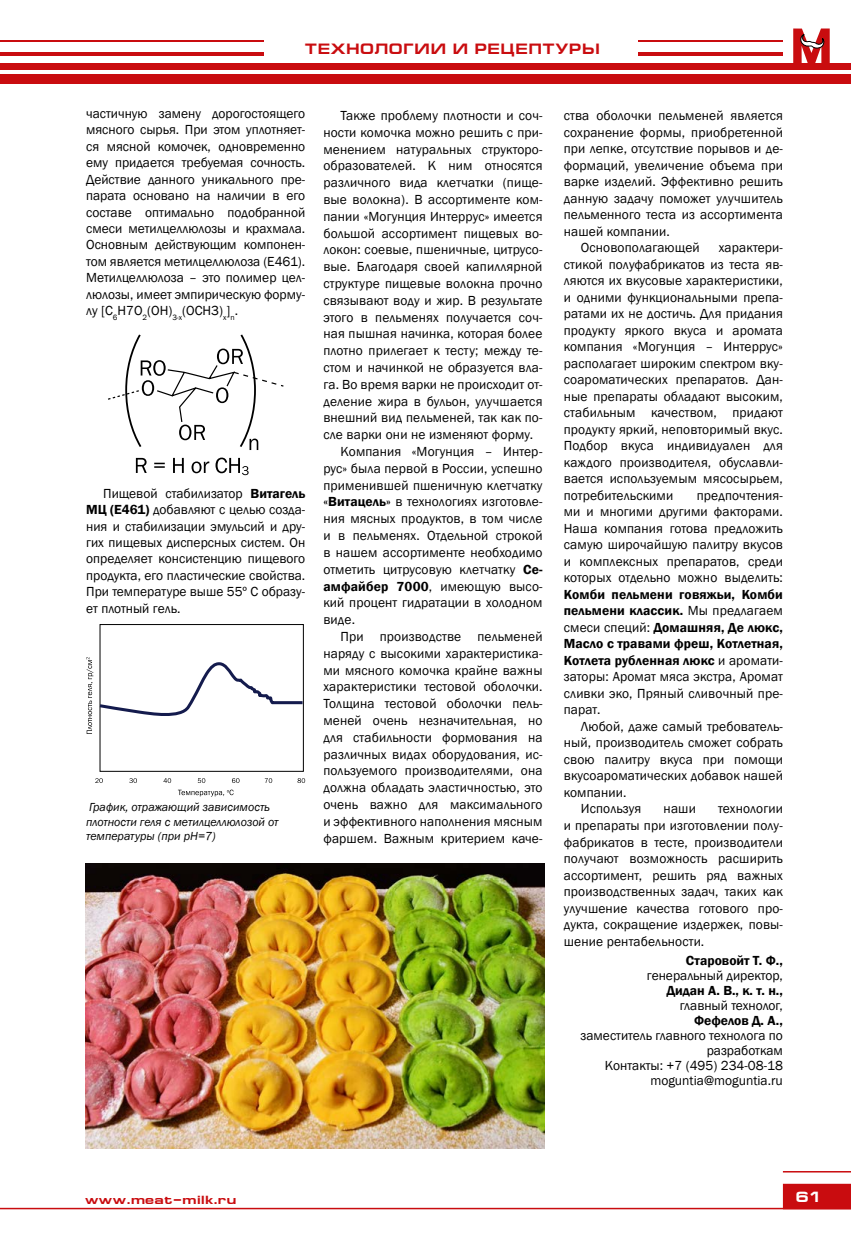
<style>
.page{position:relative;width:851px;height:1234px;background:#fff}
.page>*{position:absolute;margin:0;border:0;box-sizing:border-box;transform-origin:0 0}
.t1{font:700 15px "Europe Ext";letter-spacing:.05em;color:#c90c0f}
.t2{font:700 15px "Europe Ext";color:#fff}
.t3{font:13.5px/16.5px "Franklin Gothic";letter-spacing:.01em;color:#000;text-align:justify}
.t4{font:600 13.5px/16.5px "Franklin Gothic";letter-spacing:.01em;color:#000;text-align:justify}
.t5{font:italic 12px/14.5px "Franklin Gothic";color:#000}
.t6{font:700 12px "Europe Ext";letter-spacing:.05em;color:#c90c0f}
.s1{font-weight:600}
.s2{font-weight:400}
</style>
<div class="page">
<div style="left:0;top:75px;width:850px;height:9px;background:#c90c0f"></div>
<div style="left:0;top:64px;width:850px;height:6px;background:#c90c0f"></div>
<hr style="left:638px;top:40px;width:144px;height:2px;background:#c90c0f">
<hr style="left:638px;top:52px;width:144px;height:3px;background:#c90c0f">
<hr style="left:0;top:40px;width:264px;height:2px;background:#c90c0f">
<hr style="left:0;top:52px;width:264px;height:3px;background:#c90c0f">
<svg style="left:793px;top:28px;width:36px;height:36px"></svg>
<hr style="left:0;top:1207px;width:850px;height:1px;background:#c90c0f">
<div style="left:782px;top:1183px;width:68px;height:25px;background:#c90c0f"></div>
<hr style="left:782px;top:1170px;width:68px;height:2px;background:#c90c0f">
<img style="left:86px;top:863px;width:458px;height:285px">
<svg style="left:108px;top:334px;width:175px;height:116px"></svg>
<svg style="left:136px;top:458px;width:11px;height:15px"></svg>
<svg style="left:154px;top:462px;width:11px;height:5px"></svg>
<svg style="left:173px;top:458px;width:11px;height:15px"></svg>
<svg style="left:191px;top:461px;width:18px;height:12px"></svg>
<svg style="left:215px;top:457px;width:33px;height:18px"></svg>
<div style="left:100px;top:624px;width:204px;height:147px;border:1px solid #000"></div>
<svg style="left:178px;top:789px;width:55px;height:7px"></svg>
<svg style="left:86px;top:657px;width:218px;height:76px"></svg>
<svg style="left:95px;top:778px;width:8px;height:4px"></svg>
<svg style="left:129px;top:778px;width:8px;height:4px"></svg>
<svg style="left:163px;top:778px;width:8px;height:4px"></svg>
<svg style="left:198px;top:778px;width:7px;height:4px"></svg>
<svg style="left:232px;top:778px;width:7px;height:4px"></svg>
<svg style="left:265px;top:778px;width:7px;height:4px"></svg>
<svg style="left:297px;top:778px;width:8px;height:4px"></svg>
<p class="t1" style="left:305px;top:41px;width:296px">ТЕХНОЛОГИИ И РЕЦЕПТУРЫ</p>
<p class="t3" style="left:86px;top:105px;width:220px">частичную замену дорогостоящего мясного сырья. При этом уплотняет&shy;ся мясной комочек, одновременно ему придается требуемая сочность.<br>Действие данного уникального пре&shy;парата основано на наличии в его составе оптимально подобранной смеси метилцеллюлозы и крахмала.<br>Основным действующим компонен&shy;том является метилцеллюлоза (Е461).<br>Метилцеллюлоза – это полимер цел&shy;люлозы, имеет эмпирическую форму&shy;лу [C<sub>6</sub>H7O<sub>2</sub>(OH)<sub>3-x</sub>(OCH3)<sub>x</sub>]<sub>n</sub>.</p>
<p class="t3" style="left:86px;top:485px;width:221px;text-indent:17px">Пищевой стабилизатор <span class="s1">Витагель МЦ (Е461)</span> добавляют с целью созда&shy;ния и стабилизации эмульсий и дру&shy;гих пищевых дисперсных систем. Он определяет консистенцию пищевого продукта, его пластические свойства.<br>При температуре выше 55º C образу&shy;ет плотный гель.</p>
<p class="t5" style="left:86px;top:799px;width:194px">График, отражающий зависимость плотности геля с метилцеллюлозой от температуры (при pH=7)</p>
<p class="t3" style="left:340px;top:107px;width:203px">Также проблему плотности и соч-</p>
<p class="t3" style="left:323px;top:124px;width:220px">ности комочка можно решить с при-</p>
<p class="t3" style="left:323px;top:141px;width:220px">менением натуральных структоро-</p>
<p class="t3" style="left:323px;top:158px;width:220px">образователей. К ним относятся</p>
<p class="t3" style="left:323px;top:175px;width:220px">различного вида клетчатки (пище-</p>
<p class="t3" style="left:323px;top:191px;width:220px">вые волокна). В ассортименте ком-</p>
<p class="t3" style="left:323px;top:208px;width:220px">пании «Могунция Интеррус» имеется</p>
<p class="t3" style="left:323px;top:225px;width:220px">большой ассортимент пищевых во-</p>
<p class="t3" style="left:323px;top:242px;width:220px">локон: соевые, пшеничные, цитрусо-</p>
<p class="t3" style="left:323px;top:259px;width:220px">вые. Благодаря своей капиллярной</p>
<p class="t3" style="left:323px;top:275px;width:220px">структуре пищевые волокна прочно</p>
<p class="t3" style="left:323px;top:292px;width:220px">связывают воду и жир. В результате</p>
<p class="t3" style="left:323px;top:309px;width:220px">этого в пельменях получается соч-</p>
<p class="t3" style="left:323px;top:326px;width:220px">ная пышная начинка, которая более</p>
<p class="t3" style="left:323px;top:343px;width:220px">плотно прилегает к тесту; между те-</p>
<p class="t3" style="left:323px;top:359px;width:220px">стом и начинкой не образуется вла-</p>
<p class="t3" style="left:323px;top:376px;width:220px">га. Во время варки не происходит от-</p>
<p class="t3" style="left:323px;top:393px;width:220px">деление жира в бульон, улучшается</p>
<p class="t3" style="left:323px;top:410px;width:220px">внешний вид пельменей, так как по-</p>
<p class="t3" style="left:323px;top:426px;width:211px">сле варки они не изменяют форму.</p>
<p class="t3" style="left:340px;top:443px;width:203px">Компания «Могунция – Интер-</p>
<p class="t3" style="left:323px;top:460px;width:220px">рус» была первой в России, успешно</p>
<p class="t3" style="left:323px;top:477px;width:220px">применившей пшеничную клетчатку</p>
<p class="t3" style="left:323px;top:494px;width:220px"><span class="s1">«Витацель»</span> в технологиях изготовле-</p>
<p class="t3" style="left:323px;top:510px;width:220px">ния мясных продуктов, в том числе</p>
<p class="t3" style="left:323px;top:527px;width:220px">и в пельменях. Отдельной строкой</p>
<p class="t3" style="left:323px;top:544px;width:220px">в нашем ассортименте необходимо</p>
<p class="t3" style="left:323px;top:561px;width:220px">отметить цитрусовую клетчатку <span class="s1">Се-</span></p>
<p class="t3" style="left:323px;top:578px;width:220px"><span class="s1">амфайбер 7000</span>, имеющую высо-</p>
<p class="t3" style="left:323px;top:594px;width:220px">кий процент гидратации в холодном</p>
<p class="t3" style="left:323px;top:611px;width:33px">виде.</p>
<p class="t3" style="left:340px;top:628px;width:203px">При производстве пельменей</p>
<p class="t3" style="left:323px;top:645px;width:220px">наряду с высокими характеристика-</p>
<p class="t3" style="left:323px;top:662px;width:220px">ми мясного комочка крайне важны</p>
<p class="t3" style="left:323px;top:678px;width:221px">характеристики тестовой оболочки.</p>
<p class="t3" style="left:323px;top:695px;width:220px">Толщина тестовой оболочки пель-</p>
<p class="t3" style="left:323px;top:712px;width:220px">меней очень незначительная, но</p>
<p class="t3" style="left:323px;top:729px;width:220px">для стабильности формования на</p>
<p class="t3" style="left:323px;top:746px;width:220px">различных видах оборудования, ис-</p>
<p class="t3" style="left:323px;top:762px;width:220px">пользуемого производителями, она</p>
<p class="t3" style="left:323px;top:779px;width:221px">должна обладать эластичностью, это</p>
<p class="t3" style="left:323px;top:796px;width:220px">очень важно для максимального</p>
<p class="t3" style="left:323px;top:813px;width:220px">и эффективного наполнения мясным</p>
<p class="t3" style="left:323px;top:830px;width:220px">фаршем. Важным критерием каче-</p>
<p class="t3" style="left:563px;top:108px;width:220px">ства оболочки пельменей является</p>
<p class="t3" style="left:563px;top:124px;width:220px">сохранение формы, приобретенной</p>
<p class="t3" style="left:563px;top:141px;width:220px">при лепке, отсутствие порывов и де-</p>
<p class="t3" style="left:563px;top:157px;width:220px">формаций, увеличение объема при</p>
<p class="t3" style="left:563px;top:174px;width:220px">варке изделий. Эффективно решить</p>
<p class="t3" style="left:563px;top:190px;width:220px">данную задачу поможет улучшитель</p>
<p class="t3" style="left:563px;top:207px;width:220px">пельменного теста из ассортимента</p>
<p class="t3" style="left:563px;top:223px;width:107px">нашей компании.</p>
<p class="t3" style="left:580px;top:240px;width:120px">Основополагающей</p>
<p class="t3" style="left:563px;top:240px;width:221px;text-indent:155px">характери&shy;стикой полуфабрикатов из теста яв&shy;ляются их вкусовые характеристики, и одними функциональными препа&shy;ратами их не достичь. Для придания продукту яркого вкуса и аромата компания «Могунция – Интеррус» располагает широким спектром вку&shy;соароматических препаратов. Дан&shy;ные препараты обладают высоким, стабильным качеством, придают продукту яркий, неповторимый вкус.<br>Подбор вкуса индивидуален для каждого производителя, обуславли&shy;вается используемым мясосырьем, потребительскими</p>
<p class="t3" style="left:563px;top:487px;width:220px;text-indent:133px">предпочтения&shy;ми и многими другими факторами.<br>Наша компания готова предложить самую широчайшую палитру вкусов и комплексных препаратов, среди которых отдельно можно выделить:</p>
<p class="t4" style="left:563px;top:586px;width:221px">Комби пельмени говяжьи, Комби пельмени классик. <span class="s2">Мы предлагаем смеси специй:</span> Домашняя, Де люкс, Масло с травами фреш, Котлетная, Котлета рубленная люкс <span class="s2">и аромати&shy;заторы: Аромат мяса экстра, Аромат сливки эко, Пряный сливочный пре&shy;парат.</span></p>
<p class="t3" style="left:580px;top:718px;width:203px">Любой, даже самый требователь-</p>
<p class="t3" style="left:563px;top:734px;width:220px">ный, производитель сможет собрать</p>
<p class="t3" style="left:563px;top:751px;width:220px">свою палитру вкуса при помощи</p>
<p class="t3" style="left:563px;top:767px;width:221px">вкусоароматических добавок нашей</p>
<p class="t3" style="left:563px;top:784px;width:64px">компании.</p>
<p class="t3" style="left:580px;top:800px;width:62px">Используя</p>
<p class="t3" style="left:663px;top:800px;width:34px">наши</p>
<p class="t3" style="left:563px;top:800px;width:221px;text-indent:154px">технологии и препараты при изготовлении полу&shy;фабрикатов в тесте, производители получают возможность расширить ассортимент, решить ряд важных производственных задач, таких как улучшение качества готового про&shy;дукта, сокращение издержек, повы&shy;шение рентабельности.</p>
<p class="t4" style="left:685px;top:952px;width:99px">Старовойт Т. Ф.,</p>
<p class="t3" style="left:646px;top:967px;width:137px">генеральный директор,</p>
<p class="t4" style="left:666px;top:982px;width:118px">Дидан А. В., к. т. н.,</p>
<p class="t3" style="left:679px;top:997px;width:105px">главный технолог,</p>
<p class="t4" style="left:694px;top:1012px;width:90px">Фефелов Д. А.,</p>
<p class="t3" style="left:580px;top:1027px;width:204px;line-height:15px;text-align:right">заместитель главного технолога по разработкам<br>Контакты: +7 (495) 234-08-18 moguntia@moguntia.ru</p>
<p class="t6" style="left:85px;top:1192px;width:153px">www.meat–milk.ru</p>
<p class="t2" style="left:795px;top:1188px;width:28px">61</p>
</div>
